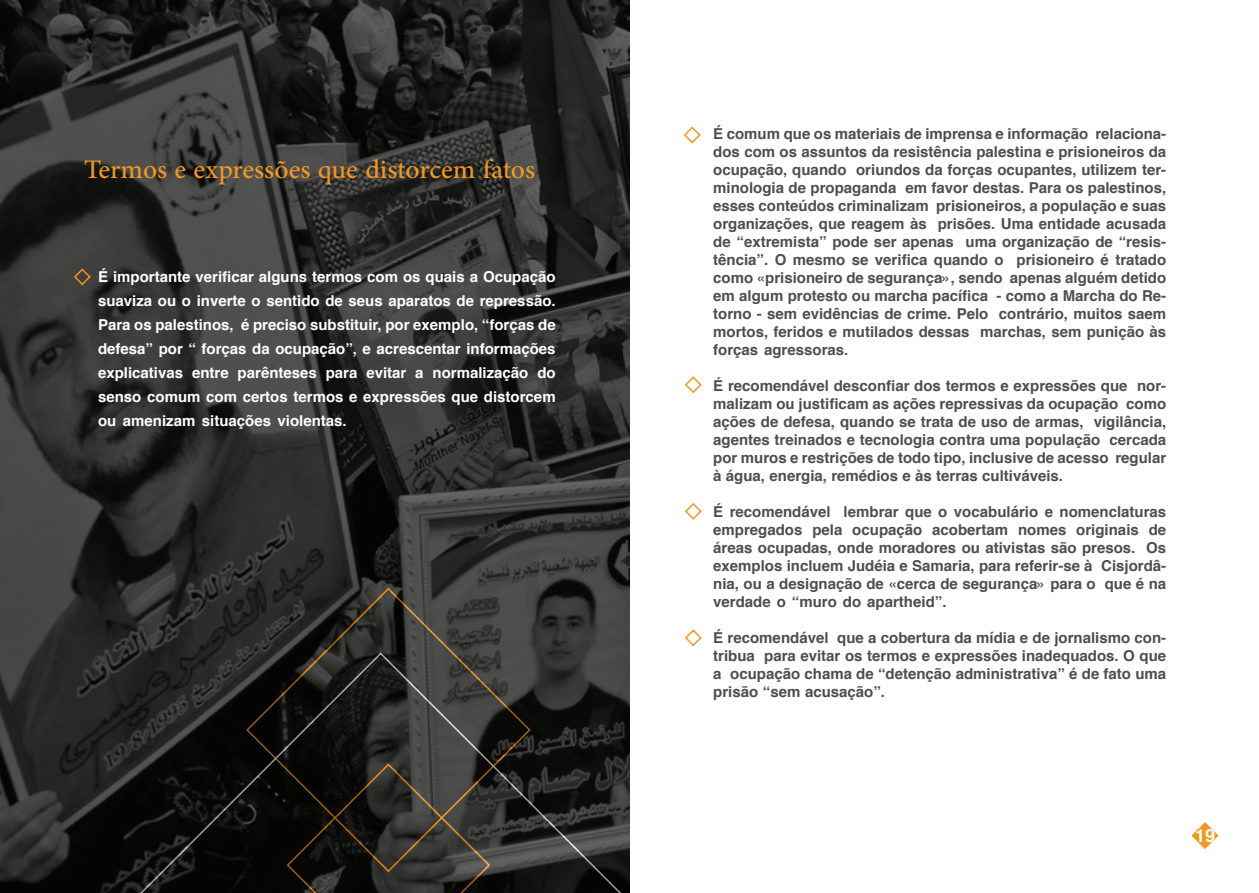
<style>
.page{position:relative;width:1259px;height:893px;background:#fff}
.page>*{position:absolute;margin:0;border:0;box-sizing:border-box;transform-origin:0 0}
.t1{font:37.5px "Adobe Arabic";color:#f39822}
.t2{font:700 18px "Helvetica";color:#fff}
.t3{font:700 15px/18px "Helvetica";color:#4c4e50;text-align:justify}
.t4{font:700 15px/24px "Helvetica";color:#fff;text-align:justify}
</style>
<div class="page">
<img style="left:0;top:0;width:629px;height:893px">
<svg style="left:245px;top:587px;width:287px;height:64px;background:#363633"></svg>
<svg style="left:137px;top:651px;width:487px;height:242px;background:#222220"></svg>
<svg style="left:286px;top:762px;width:205px;height:131px;background:#2a2822"></svg>
<svg style="left:684px;top:126px;width:17px;height:18px"></svg>
<svg style="left:685px;top:376px;width:17px;height:18px"></svg>
<svg style="left:685px;top:503px;width:17px;height:17px"></svg>
<svg style="left:685px;top:629px;width:17px;height:18px"></svg>
<svg style="left:1191px;top:822px;width:27px;height:27px"></svg>
<svg style="left:73px;top:267px;width:19px;height:19px"></svg>
<p class="t1" style="left:84px;top:143px;width:453px">Termos e expressões que distorcem fatos</p>
<p class="t4" style="left:98px;top:265px;width:459px">É importante verificar alguns termos com os quais a Ocupação suaviza ou o inverte o sentido de seus aparatos de repressão.<br>Para os palestinos, é preciso substituir, por exemplo, “forças de defesa” por “ forças da ocupação”, e acrescentar informações explicativas entre parênteses para evitar a normalização do senso comum com certos termos e expressões que distorcem ou amenizam situações violentas.</p>
<p class="t3" style="left:713px;top:125px;width:454px">É comum que os materiais de imprensa e informação relaciona&shy;dos com os assuntos da resistência palestina e prisioneiros da ocupação, quando oriundos da forças ocupantes, utilizem ter&shy;minologia de propaganda em favor destas. Para os palestinos, esses conteúdos criminalizam prisioneiros, a população e suas organizações, que reagem às prisões. Uma entidade acusada de “extremista” pode ser apenas uma organização de “resis&shy;tência”. O mesmo se verifica quando o prisioneiro é tratado como «prisioneiro de segurança», sendo apenas alguém detido em algum protesto ou marcha pacífica - como a Marcha do Re&shy;torno - sem evidências de crime. Pelo contrário, muitos saem mortos, feridos e mutilados dessas marchas, sem punição às forças agressoras.</p>
<p class="t3" style="left:713px;top:377px;width:454px">É recomendável desconfiar dos termos e expressões que nor&shy;malizam ou justificam as ações repressivas da ocupação como ações de defesa, quando se trata de uso de armas, vigilância, agentes treinados e tecnologia contra uma população cercada por muros e restrições de todo tipo, inclusive de acesso regular à água, energia, remédios e às terras cultiváveis.</p>
<p class="t3" style="left:713px;top:503px;width:454px">É recomendável lembrar que o vocabulário e nomenclaturas empregados pela ocupação acobertam nomes originais de áreas ocupadas, onde moradores ou ativistas são presos. Os exemplos incluem Judéia e Samaria, para referir-se à Cisjordâ&shy;nia, ou a designação de «cerca de segurança» para o que é na verdade o “muro do apartheid”.</p>
<p class="t3" style="left:713px;top:629px;width:454px">É recomendável que a cobertura da mídia e de jornalismo con&shy;tribua para evitar os termos e expressões inadequados. O que a ocupação chama de “detenção administrativa” é de fato uma prisão “sem acusação”.</p>
<p class="t2" style="left:1195px;top:821px;width:22px">19</p>
</div>
